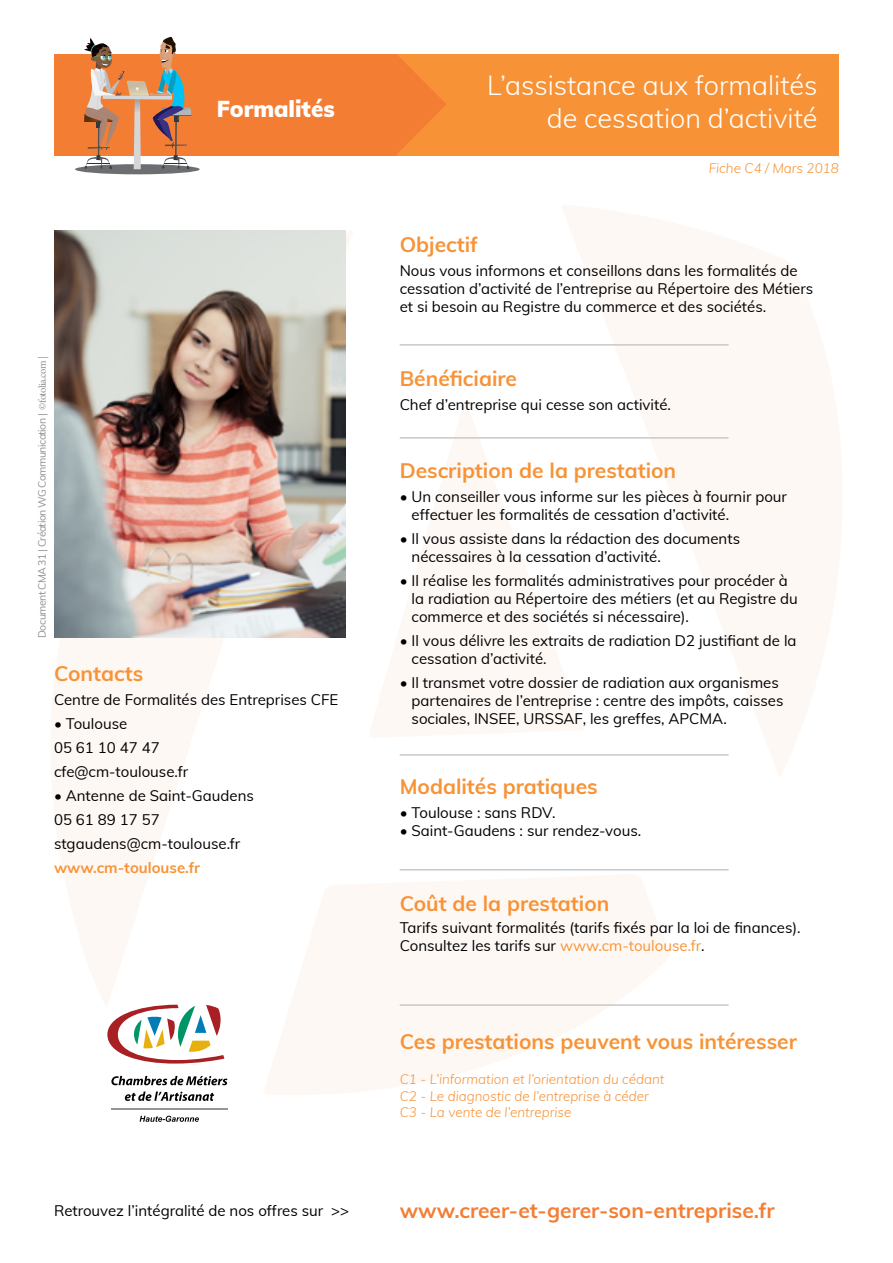
<style>
.page{position:relative;width:893px;height:1263px;background:#fff}
.page>*{position:absolute;margin:0;border:0;box-sizing:border-box;transform-origin:0 0}
.t1{font:300 27px/32.4px "Muli";color:#fff;text-align:right}
.t2{font:900 22.5px "Muli";color:#fff}
.t3{font:700 21px "Muli";color:#f79336}
.t4{font:700 21px "Muli";color:#f47d34}
.t5{font:15px/18px "Muli";color:#000}
.t6{font:700 15px "Muli";color:#f79336}
.t7{font:italic 300 13.5px/16.2px "Muli";color:#f79336}
.t8{font:10.5px "Muli";letter-spacing:-.05em;color:#8f9194}
.s1{font-family:"Minion Pro"}
.s2{color:#f79336}
</style>
<div class="page">
<div style="left:54px;top:54px;width:785px;height:101px;background:#f79336"></div>
<div style="left:54px;top:54px;width:342px;height:101px;background:#f47d34"></div>
<div style="left:75px;top:164px;width:125px;height:10px;background:#6d6e71;border-radius:50%"></div>
<svg style="left:83px;top:36px;width:108px;height:133px"></svg>
<svg style="left:396px;top:54px;width:50px;height:101px"></svg>
<hr style="left:400px;top:344px;width:329px;height:2px;background:#c7c8ca">
<hr style="left:400px;top:437px;width:329px;height:2px;background:#c7c8ca">
<hr style="left:400px;top:754px;width:329px;height:2px;background:#c7c8ca">
<hr style="left:400px;top:869px;width:329px;height:1px;background:#c7c8ca">
<hr style="left:400px;top:1004px;width:329px;height:2px;background:#c7c8ca">
<img style="left:54px;top:231px;width:292px;height:407px">
<svg style="left:107px;top:1005px;width:117px;height:58px"></svg>
<hr style="left:111px;top:1108px;width:116px;height:1px;background:#939598">
<svg style="left:111px;top:1076px;width:116px;height:9px"></svg>
<svg style="left:125px;top:1091px;width:89px;height:10px"></svg>
<svg style="left:140px;top:1116px;width:59px;height:6px"></svg>
<p class="t8" style="left:34px;top:638px;width:283px;rotate:-90deg">Document CMA 31 | Création WG Communication | <span class="s1">©fotolia.com |</span></p>
<h2 class="t2" style="left:217px;top:93px;width:119px">Formalités</h2>
<h3 class="t3" style="left:54px;top:658px;width:91px">Contacts</h3>
<p class="t5" style="left:54px;top:689px;width:286px">Centre de Formalités des Entreprises CFE</p>
<p class="t5" style="left:54px;top:710px;width:136px;line-height:24px">• Toulouse<br>05 61 10 47 47 cfe@cm-toulouse.fr</p>
<p class="t5" style="left:54px;top:782px;width:201px;line-height:24px">• Antenne de Saint-Gaudens<br>05 61 89 17 57 stgaudens@cm-toulouse.fr</p>
<p class="t6" style="left:54px;top:856px;width:148px">www.cm-toulouse.fr</p>
<h1 class="t1" style="left:487px;top:68px;width:332px">L’assistance aux formalités de cessation d’activité</h1>
<p class="t7" style="left:709px;top:159px;width:132px">Fiche C4 / Mars 2018</p>
<h3 class="t3" style="left:400px;top:229px;width:80px">Objectif</h3>
<p class="t5" style="left:400px;top:261px;width:415px">Nous vous informons et conseillons dans les formalités de cessation d’activité de l’entreprise au Répertoire des Métiers et si besoin au Registre du commerce et des sociétés.</p>
<h3 class="t3" style="left:400px;top:363px;width:119px">Bénéficiaire</h3>
<p class="t5" style="left:400px;top:395px;width:273px">Chef d’entreprise qui cesse son activité.</p>
<h3 class="t3" style="left:400px;top:455px;width:278px">Description de la prestation</h3>
<p class="t5" style="left:412px;top:486px;width:377px;text-indent:-12px">• Un conseiller vous informe sur les pièces à fournir pour effectuer les formalités de cessation d’activité.</p>
<p class="t5" style="left:412px;top:528px;width:330px;text-indent:-12px">• Il vous assiste dans la rédaction des documents nécessaires à la cessation d’activité.</p>
<p class="t5" style="left:412px;top:570px;width:388px;text-indent:-12px">• Il réalise les formalités administratives pour procéder à la radiation au Répertoire des métiers (et au Registre du commerce et des sociétés si nécessaire).</p>
<p class="t5" style="left:412px;top:630px;width:387px;text-indent:-12px">• Il vous délivre les extraits de radiation D2 justifiant de la cessation d’activité.</p>
<p class="t5" style="left:412px;top:672px;width:373px;text-indent:-12px">• Il transmet votre dossier de radiation aux organismes partenaires de l’entreprise : centre des impôts, caisses sociales, INSEE, URSSAF, les greffes, APCMA.</p>
<h3 class="t3" style="left:400px;top:771px;width:200px">Modalités pratiques</h3>
<p class="t5" style="left:400px;top:803px;width:157px">• Toulouse : sans RDV.</p>
<p class="t5" style="left:400px;top:821px;width:243px">• Saint-Gaudens : sur rendez-vous.</p>
<h3 class="t3" style="left:400px;top:888px;width:211px">Coût de la prestation</h3>
<p class="t5" style="left:400px;top:918px;width:403px">Tarifs suivant formalités (tarifs fixés par la loi de finances).<br>Consultez les tarifs sur <span class="s2">www.cm-toulouse.fr</span>.</p>
<h3 class="t3" style="left:400px;top:1026px;width:399px">Ces prestations peuvent vous intéresser</h3>
<p class="t7" style="left:400px;top:1071px;width:266px">C1 - L’information et l’orientation du cédant<br>C2 - Le diagnostic de l’entreprise à céder<br>C3 - La vente de l’entreprise</p>
<p class="t5" style="left:54px;top:1201px;width:297px">Retrouvez l’intégralité de nos offres sur &gt;&gt;</p>
<h3 class="t4" style="left:400px;top:1195px;width:377px">www.creer-et-gerer-son-entreprise.fr</h3>
</div>
